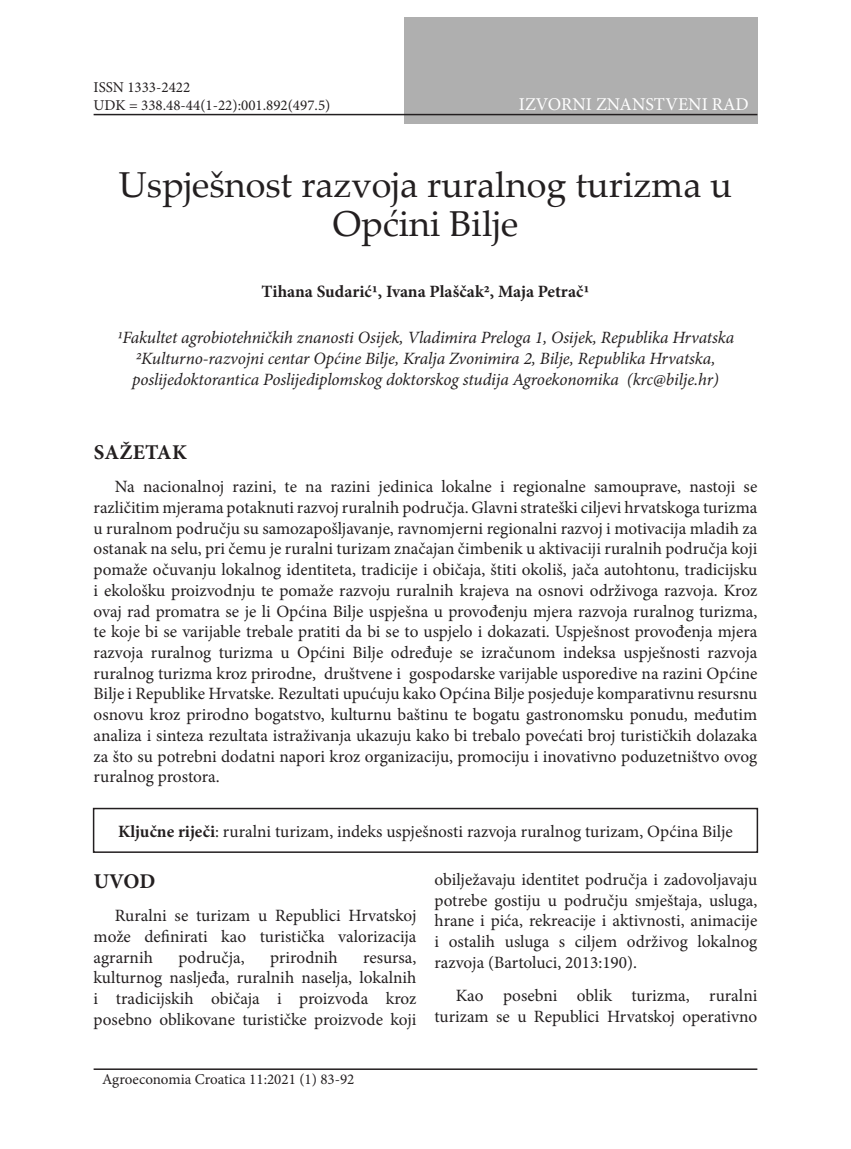
<style>
.page{position:relative;width:851px;height:1149px;background:#fff}
.page>*{position:absolute;margin:0;border:0;box-sizing:border-box;transform-origin:0 0}
.t1{font:36px/39px "Palatino Linotype";color:#231f20;text-align:center}
.t2{font:700 21px "Minion Pro";letter-spacing:.01em;color:#231f20}
.t3{font:18px "Minion Pro";color:#fff}
.abstract{font:17.25px/20.7px "Minion Pro";color:#231f20;text-align:justify}
.paragraph{font:17.25px/20.7px "Minion Pro";color:#231f20;text-align:justify}
.Adresa{font:italic 17.25px/20.7px "Minion Pro";letter-spacing:-.01em;color:#231f20}
.kljucne-rijeci{font:17.25px "Minion Pro";color:#231f20}
.autori{font:700 17.25px "Minion Pro";color:#231f20}
.t4{font:15px "Minion Pro";color:#231f20}
.s1{font-style:italic}
.s2{font-weight:700}
</style>
<div class="page">
<div style="left:404px;top:17px;width:353px;height:106px;background:#afafaf"></div>
<hr style="left:94px;top:114px;width:663px;height:1px;background:#231f20">
<hr style="left:94px;top:1068px;width:663px;height:1px;background:#231f20">
<div style="left:93px;top:807px;width:665px;height:45px;border:2px solid #231f20"></div>
<p class="t4" style="left:94px;top:77px;width:98px">ISSN 1333-2422</p>
<p class="t4" style="left:94px;top:95px;width:238px">UDK = 338.48-44(1-22):001.892(497.5)</p>
<p class="t3" style="left:519px;top:92px;width:231px">IZVORNI ZNANSTVENI RAD</p>
<p class="t1" style="left:119px;top:163px;width:614px">Uspješnost razvoja ruralnog turizma u<br>Općini Bilje</p>
<p class="autori" style="left:261px;top:279px;width:329px">Tihana Sudarić1, Ivana Plaščak2, Maja Petrač1</p>
<p class="Adresa" style="left:117px;top:327px;width:619px">1Fakultet agrobiotehničkih znanosti Osijek, Vladimira Preloga 1, Osijek, Republika Hrvatska</p>
<p class="Adresa" style="left:132px;top:348px;width:588px">2Kulturno-razvojni centar Općine Bilje, Kralja Zvonimira 2, Bilje, Republika Hrvatska, poslijedoktorantica Poslijediplomskog doktorskog studija Agroekonomika (krc@bilje.hr)</p>
<p class="t2" style="left:94px;top:437px;width:95px">SAŽETAK</p>
<p class="abstract" style="left:94px;top:476px;width:665px;text-indent:21px">Na nacionalnoj razini, te na razini jedinica lokalne i regionalne samouprave, nastoji se različitim mjerama potaknuti razvoj ruralnih područja. Glavni strateški ciljevi hrvatskoga turizma u ruralnom području su samozapošljavanje, ravnomjerni regionalni razvoj i motivacija mladih za ostanak na selu, pri čemu je ruralni turizam značajan čimbenik u aktivaciji ruralnih područja koji pomaže očuvanju lokalnog identiteta, tradicije i običaja, štiti okoliš, jača autohtonu, tradicijsku i ekološku proizvodnju te pomaže razvoju ruralnih krajeva na osnovi održivoga razvoja. Kroz ovaj rad promatra se je li Općina Bilje uspješna u provođenju mjera razvoja ruralnog turizma, te koje bi se varijable trebale pratiti da bi se to uspjelo i dokazati. Uspješnost provođenja mjera razvoja ruralnog turizma u Općini Bilje određuje se izračunom indeksa uspješnosti razvoja ruralnog turizma kroz prirodne, društvene i gospodarske varijable usporedive na razini Općine Bilje i Republike Hrvatske<span class="s1">.</span> Rezultati upućuju kako Općina Bilje posjeduje komparativnu resursnu osnovu kroz prirodno bogatstvo, kulturnu baštinu te bogatu gastronomsku ponudu, međutim analiza i sinteza rezultata istraživanja ukazuju kako bi trebalo povećati broj turističkih dolazaka za što su potrebni dodatni napori kroz organizaciju, promociju i inovativno poduzetništvo ovog ruralnog prostora.</p>
<p class="kljucne-rijeci" style="left:118px;top:819px;width:616px"><span class="s2">Ključne riječi</span>: ruralni turizam, indeks uspješnosti razvoja ruralnog turizam, Općina Bilje</p>
<p class="t2" style="left:94px;top:865px;width:63px">UVOD</p>
<p class="paragraph" style="left:94px;top:905px;width:324px;text-indent:21px">Ruralni se turizam u Republici Hrvatskoj može definirati kao turistička valorizacija agrarnih</p>
<p class="paragraph" style="left:434px;top:868px;width:324px">obilježavaju identitet područja i zadovoljavaju potrebe gostiju u području smještaja, usluga, hrane i pića, rekreacije i aktivnosti, animacije i ostalih usluga s ciljem održivog lokalnog razvoja (Bartoluci, 2013:190).</p>
<p class="paragraph" style="left:434px;top:985px;width:324px;text-align:right">Kao posebni oblik turizma, ruralni turizam se u Republici Hrvatskoj operativno</p>
<p class="paragraph" style="left:178px;top:946px;width:68px">područja,</p>
<p class="paragraph" style="left:270px;top:946px;width:69px">prirodnih</p>
<p class="paragraph" style="left:94px;top:946px;width:324px;text-indent:270px">resursa, kulturnog nasljeđa, ruralnih naselja, lokalnih i tradicijskih običaja i proizvoda kroz posebno oblikovane turističke proizvode koji</p>
<p class="t4" style="left:102px;top:1068px;width:254px">Agroeconomia Croatica 11:2021 (1) 83-92</p>
</div>
